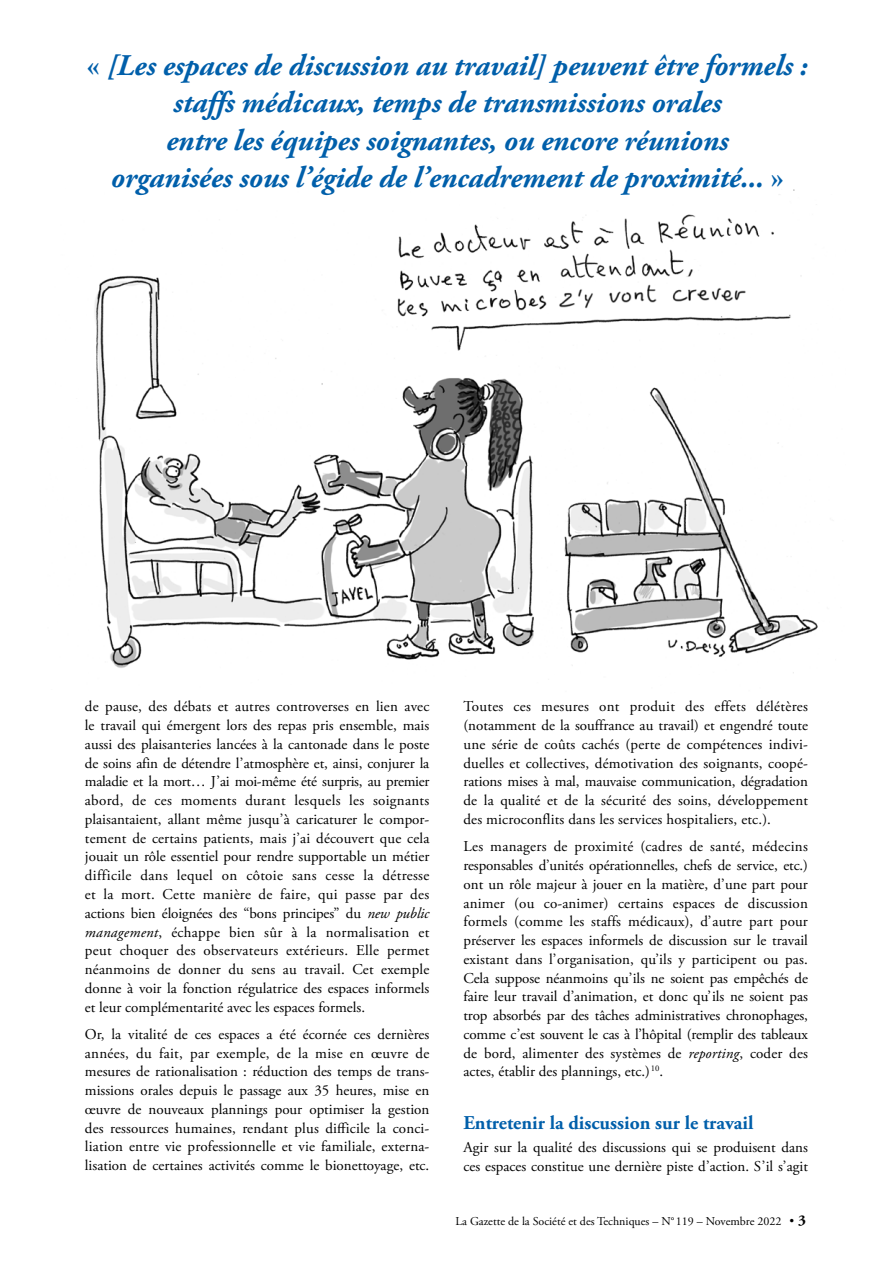
<style>
.page{position:relative;width:893px;height:1263px;background:#fff}
.page>*{position:absolute;margin:0;border:0;box-sizing:border-box;transform-origin:0 0}
.t1{font:italic 700 30px/37.5px "Adobe Garamond Pro";letter-spacing:-.005em;color:#005faa;text-align:center}
.t2{font:700 19.5px "Adobe Garamond Pro";color:#005faa}
.t3{font:15px/18.8px "Adobe Garamond Pro";color:#000;text-align:justify}
.t4{font:12px "Adobe Garamond Pro";color:#000}
.s1{font-style:normal}
.s2{font-style:italic}
.s3{font-weight:700;font-size:15px}
</style>
<div class="page">
<img style="left:95px;top:189px;width:723px;height:484px">
<h1 class="t1" style="left:87px;top:47px;width:722px"><span class="s1">«</span> [Les espaces de discussion au travail] peuvent être formels : staffs médicaux, temps de transmissions orales<br>entre les équipes soignantes, ou encore réunions<br>organisées sous l’égide de l’encadrement de proximité... <span class="s1">»</span></h1>
<p class="t3" style="left:85px;top:698px;width:346px">de pause, des débats et autres controverses en lien avec le travail qui émergent lors des repas pris ensemble, mais aussi des plaisanteries lancées à la cantonade dans le poste de soins afin de détendre l’atmosphère et, ainsi, conjurer la maladie et la mort… J’ai moi-même été surpris, au premier abord, de ces moments durant lesquels les soignants plaisantaient, allant même jusqu’à caricaturer le compor&shy;tement de certains patients, mais j’ai découvert que cela jouait un rôle essentiel pour rendre supportable un métier difficile dans lequel on côtoie sans cesse la détresse et la mort. Cette manière de faire, qui passe par des actions bien éloignées des “bons principes” du <span class="s2">new public management</span>, échappe bien sûr à la normalisation et peut choquer des observateurs extérieurs. Elle permet néanmoins de donner du sens au travail. Cet exemple donne à voir la fonction régulatrice des espaces informels et leur complémentarité avec les espaces formels.</p>
<p class="t3" style="left:85px;top:1025px;width:346px">Or, la vitalité de ces espaces a été écornée ces dernières années, du fait, par exemple, de la mise en œuvre de mesures de rationalisation : réduction des temps de trans&shy;missions orales depuis le passage aux 35 heures, mise en œuvre de nouveaux plannings pour optimiser la gestion des ressources humaines, rendant plus difficile la conci&shy;liation entre vie professionnelle et vie familiale, externa&shy;lisation de certaines activités comme le bionettoyage, etc.</p>
<p class="t3" style="left:463px;top:698px;width:346px">Toutes ces mesures ont produit des effets délétères (notamment de la souffrance au travail) et engendré toute une série de coûts cachés (perte de compétences indivi&shy;duelles et collectives, démotivation des soignants, coopé&shy;rations mises à mal, mauvaise communication, dégradation de la qualité et de la sécurité des soins, développement des microconflits dans les services hospitaliers, etc.).</p>
<p class="t3" style="left:463px;top:838px;width:346px">Les managers de proximité (cadres de santé, médecins responsables d’unités opérationnelles, chefs de service, etc.) ont un rôle majeur à jouer en la matière, d’une part pour animer (ou co-animer) certains espaces de discussion formels (comme les staffs médicaux), d’autre part pour préserver les espaces informels de discussion sur le travail existant dans l’organisation, qu’ils y participent ou pas.<br>Cela suppose néanmoins qu’ils ne soient pas empêchés de faire leur travail d’animation, et donc qu’ils ne soient pas trop absorbés par des tâches administratives chronophages, comme c’est souvent le cas à l’hôpital (remplir des tableaux de bord, alimenter des systèmes de <span class="s2">reporting</span>, coder des actes, établir des plannings, etc.)<sup>10</sup>.</p>
<h2 class="t2" style="left:463px;top:1111px;width:292px">Entretenir la discussion sur le travail</h2>
<p class="t3" style="left:463px;top:1138px;width:346px">Agir sur la qualité des discussions qui se produisent dans ces espaces constitue une dernière piste d’action. S’il s’agit</p>
<p class="t4" style="left:456px;top:1214px;width:352px">La Gazette de la Société et des Techniques – N° 119 – Novembre 2022 <sup>.</sup> <span class="s3">3</span></p>
</div>
